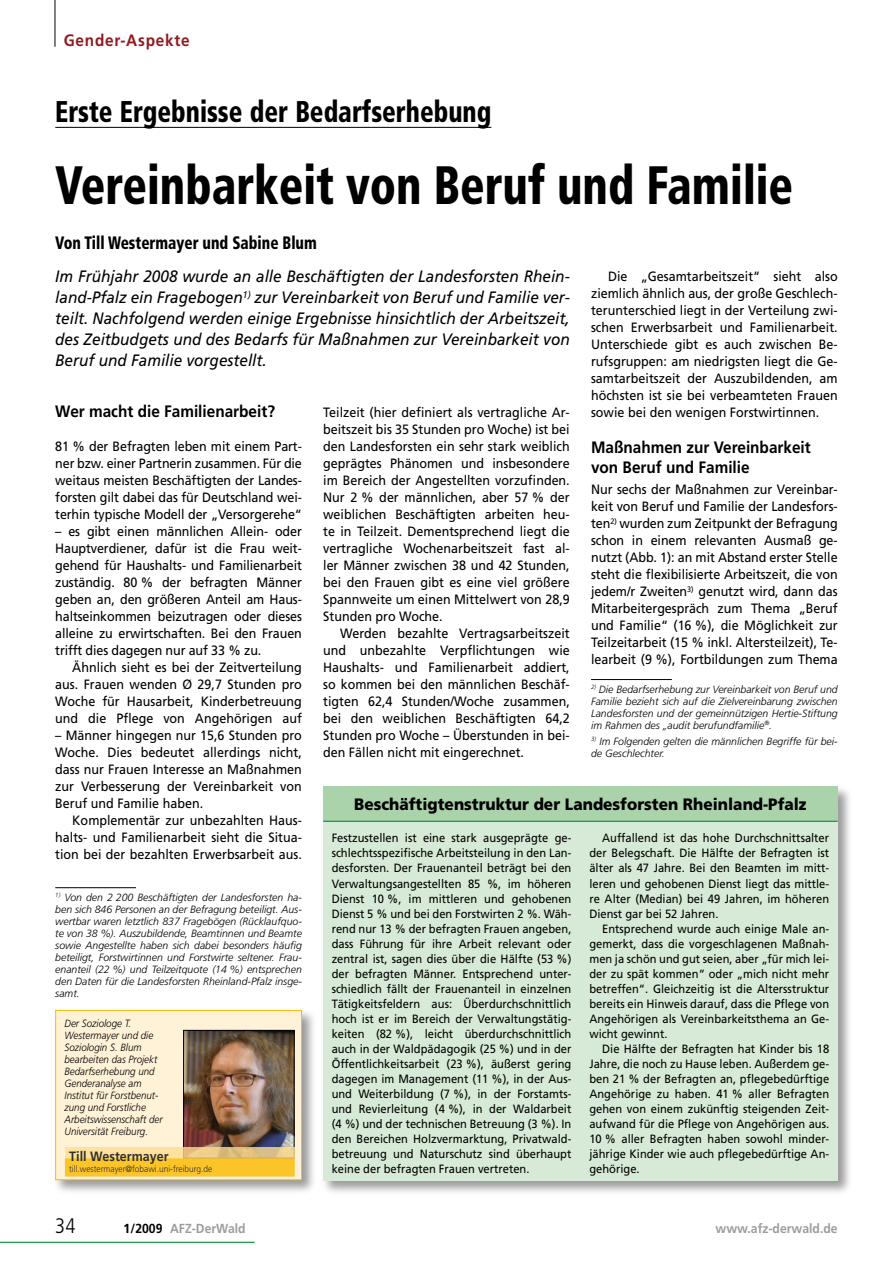
<style>
.page{position:relative;width:893px;height:1263px;background:#fff}
.page>*{position:absolute;margin:0;border:0;box-sizing:border-box;transform-origin:0 0}
._1b_Headline{font:900 condensed 54px "Frutiger LT Std";color:#000;scale:.85 1}
._1a_Dachzeile___L{font:900 condensed 30px "Frutiger LT Std";color:#000;scale:.85 1}
.t1{font:300 condensed 21px "Frutiger LT Std";color:#000}
._1c_Autor{font:900 condensed 18px "Frutiger LT Std";color:#000;scale:.85 1}
._1d_Vorspann{font:italic 16.5px/21px "Frutiger LT Std";color:#000;text-align:justify;scale:.93 1}
._2a_Zwischentitel{font:700 16.5px/19.5px "Frutiger LT Std";color:#000;scale:.93 1}
._2d_Kasten_Headline{font:900 16.5px "Frutiger LT Std";color:#000;scale:.93 1}
.Musterseite_Kolumne{font:700 16.5px "Frutiger LT Std";letter-spacing:.05em;color:#921b1f;scale:.93 1}
._3b_Fliestext_m__E{font:13.5px/17px "Frutiger LT Std";color:#000;text-align:justify;scale:.93 1}
._3a_Fliestext_o_E{font:13.5px/17px "Frutiger LT Std";letter-spacing:-.01em;color:#000;text-align:justify;scale:.93 1}
.t2{font:700 13.5px "Frutiger LT Std";color:#000;scale:.93 1}
.t3{font:700 13.2px "Frutiger LT Std";color:#9c9d9f;scale:.93 1}
._4a_8__o_E{font:12px/15px "Frutiger LT Std";color:#000;text-align:justify;scale:.93 1}
._4b_8__m_E{font:12px/15px "Frutiger LT Std";color:#000;text-align:justify;scale:.93 1}
._1c_Fussnote___L{font:italic 300 10.5px/12px "Frutiger LT Std";color:#000;text-align:justify}
._1c_Autorenkasten{font:italic 300 10.5px/12px "Frutiger LT Std";color:#000;scale:.93 1}
.t4{font:300 9px "Frutiger LT Std";color:#000;scale:.93 1}
.s1{color:#000}
</style>
<div class="page">
<hr style="left:0;top:1242px;width:255px;height:1px;background:#009036">
<hr style="left:55px;top:0;width:1px;height:47px;background:#000">
<hr style="left:55px;top:127px;width:436px;height:1px;background:#000">
<div style="left:53px;top:1006px;width:265px;height:190px;background:#000;opacity:.4"></div>
<div style="left:56px;top:1010px;width:246px;height:170px;background:#fff2d6"></div>
<div style="left:55px;top:1010px;width:247px;height:170px;border:1px solid #faba00"></div>
<img style="left:185px;top:1032px;width:107px;height:115px">
<div style="left:183px;top:1030px;width:111px;height:128px;border:1px solid #000"></div>
<svg style="left:65px;top:1147px;width:230px;height:11px;background:#f0d292"></svg>
<div style="left:65px;top:1158px;width:230px;height:18px;background:#fbc52a"></div>
<div style="left:321px;top:784px;width:533px;height:413px;background:#000;opacity:.4"></div>
<div style="left:323px;top:787px;width:515px;height:394px;background:#d7ead7"></div>
<div style="left:323px;top:787px;width:515px;height:34px;background:#aad3ac"></div>
<hr style="left:323px;top:821px;width:515px;height:1px;background:#009036">
<hr style="left:55px;top:887px;width:81px;height:1px;background:#000">
<hr style="left:591px;top:679px;width:81px;height:1px;background:#000">
<p class="Musterseite_Kolumne" style="left:64px;top:31px;width:137px">Gender-Aspekte</p>
<p class="_1a_Dachzeile___L" style="left:55px;top:94px;width:514px">Erste Ergebnisse der Bedarfserhebung</p>
<p class="_1b_Headline" style="left:55px;top:153px;width:870px">Vereinbarkeit von Beruf und Familie</p>
<p class="_1c_Autor" style="left:55px;top:232px;width:309px">Von Till Westermayer und Sabine Blum</p>
<p class="_1d_Vorspann" style="left:55px;top:266px;width:555px">Im Frühjahr 2008 wurde an alle Beschäftigten der Landesforsten Rhein&shy;land-Pfalz ein Fragebogen<sup>1)</sup> zur Vereinbarkeit von Beruf und Familie ver&shy;teilt. Nachfolgend werden einige Ergebnisse hinsichtlich der Arbeitszeit, des Zeitbudgets und des Bedarfs für Maßnahmen zur Vereinbarkeit von Beruf und Familie vorgestellt.</p>
<p class="_3b_Fliestext_m__E" style="left:591px;top:268px;width:267px;text-indent:17px">Die „Gesamtarbeitszeit“ sieht also ziemlich ähnlich aus, der große Geschlech&shy;terunterschied liegt in der Verteilung zwi&shy;schen Erwerbsarbeit und Familienarbeit.<br>Unterschiede gibt es auch zwischen Be&shy;rufsgruppen: am niedrigsten liegt die Ge&shy;samtarbeitszeit der Auszubildenden, am höchsten ist sie bei verbeamteten Frauen sowie bei den wenigen Forstwirtinnen.</p>
<p class="_2a_Zwischentitel" style="left:591px;top:438px;width:238px">Maßnahmen zur Vereinbarkeit von Beruf und Familie</p>
<p class="_3a_Fliestext_o_E" style="left:591px;top:481px;width:267px">Nur sechs der Maßnahmen zur Vereinbar&shy;keit von Beruf und Familie der Landesfors&shy;ten<sup>2)</sup> wurden zum Zeitpunkt der Befragung schon in einem relevanten Ausmaß ge&shy;nutzt (Abb. 1): an mit Abstand erster Stelle steht die flexibilisierte Arbeitszeit, die von jedem/r Zweiten<sup>3)</sup> genutzt wird, dann das Mitarbeitergespräch zum Thema „Beruf und Familie“ (16 %), die Möglichkeit zur Teilzeitarbeit (15 % inkl. Altersteilzeit), Te&shy;learbeit (9 %), Fortbildungen zum Thema</p>
<p class="_2a_Zwischentitel" style="left:55px;top:402px;width:238px">Wer macht die Familienarbeit?</p>
<p class="_3a_Fliestext_o_E" style="left:55px;top:438px;width:267px">81 % der Befragten leben mit einem Part&shy;ner bzw. einer Partnerin zusammen. Für die weitaus meisten Beschäftigten der Landes&shy;forsten gilt dabei das für Deutschland wei&shy;terhin typische Modell der „Versorgerehe“</p>
<p class="_3a_Fliestext_o_E" style="left:55px;top:523px;width:267px">– es gibt einen männlichen Allein- oder Hauptverdiener, dafür ist die Frau weit&shy;gehend für Haushalts- und Familienarbeit zuständig. 80 % der befragten Männer geben an, den größeren Anteil am Haus&shy;haltseinkommen beizutragen oder dieses alleine zu erwirtschaften. Bei den Frauen trifft dies dagegen nur auf 33 % zu.</p>
<p class="_3b_Fliestext_m__E" style="left:55px;top:659px;width:267px;text-indent:17px">Ähnlich sieht es bei der Zeitverteilung aus. Frauen wenden Ø 29,7 Stunden pro Woche für Hausarbeit, Kinderbetreuung und die Pflege von Angehörigen auf</p>
<p class="_3b_Fliestext_m__E" style="left:55px;top:727px;width:267px">– Männer hingegen nur 15,6 Stunden pro Woche. Dies bedeutet allerdings nicht, dass nur Frauen Interesse an Maßnahmen zur Verbesserung der Vereinbarkeit von Beruf und Familie haben.</p>
<p class="_3b_Fliestext_m__E" style="left:55px;top:812px;width:267px;text-indent:17px">Komplementär zur unbezahlten Haus&shy;halts- und Familienarbeit sieht die Situa&shy;tion bei der bezahlten Erwerbsarbeit aus.</p>
<p class="_3b_Fliestext_m__E" style="left:323px;top:404px;width:267px">Teilzeit (hier definiert als vertragliche Ar&shy;beitszeit bis 35 Stunden pro Woche) ist bei den Landesforsten ein sehr stark weiblich geprägtes Phänomen und insbesondere im Bereich der Angestellten vorzufinden.<br>Nur 2 % der männlichen, aber 57 % der weiblichen Beschäftigten arbeiten heu&shy;te in Teilzeit. Dementsprechend liegt die vertragliche Wochenarbeitszeit fast al&shy;ler Männer zwischen 38 und 42 Stunden, bei den Frauen gibt es eine viel größere Spannweite um einen Mittelwert von 28,9<br>Stunden pro Woche.</p>
<p class="_3b_Fliestext_m__E" style="left:323px;top:625px;width:267px;text-indent:17px">Werden bezahlte Vertragsarbeitszeit und unbezahlte Verpflichtungen wie Haushalts- und Familienarbeit addiert, so kommen bei den männlichen Beschäf&shy;tigten 62,4 Stunden/Woche zusammen, bei den weiblichen Beschäftigten 64,2<br>Stunden pro Woche – Überstunden in bei&shy;den Fällen nicht mit eingerechnet.</p>
<p class="_1c_Fussnote___L" style="left:591px;top:683px;width:248px"><sup>2)</sup> Die Bedarfserhebung zur Vereinbarkeit von Beruf und Familie bezieht sich auf die Zielvereinbarung zwischen Landesforsten und der gemeinnützigen Hertie-Stiftung im Rahmen des „audit berufundfamilie<sup>®</sup>.</p>
<p class="_1c_Fussnote___L" style="left:591px;top:735px;width:248px"><sup>3)</sup> Im Folgenden gelten die männlichen Begriffe für bei&shy;de Geschlechter.</p>
<p class="_2d_Kasten_Headline" style="left:354px;top:794px;width:488px">Beschäftigtenstruktur der Landesforsten Rheinland-Pfalz</p>
<p class="_4a_8__o_E" style="left:332px;top:831px;width:259px">Festzustellen ist eine stark ausgeprägte ge&shy;schlechtsspezifische Arbeitsteilung in den Lan&shy;desforsten. Der Frauenanteil beträgt bei den Verwaltungsangestellten 85 %, im höheren Dienst 10 %, im mittleren und gehobenen Dienst 5 % und bei den Forstwirten 2 %. Wäh&shy;rend nur 13 % der befragten Frauen angeben, dass Führung für ihre Arbeit relevant oder zentral ist, sagen dies über die Hälfte (53 %) der befragten Männer. Entsprechend unter&shy;schiedlich fällt der Frauenanteil in einzelnen Tätigkeitsfeldern aus: Überdurchschnittlich hoch ist er im Bereich der Verwaltungstätig&shy;keiten (82 %), leicht überdurchschnittlich auch in der Waldpädagogik (25 %) und in der Öffentlichkeitsarbeit (23 %), äußerst gering dagegen im Management (11 %), in der Aus&shy;und Weiterbildung (7 %), in der Forstamts&shy;und Revierleitung (4 %), in der Waldarbeit (4 %) und der technischen Betreuung (3 %). In den Bereichen Holzvermarktung, Privatwald&shy;betreuung und Naturschutz sind überhaupt keine der befragten Frauen vertreten.</p>
<p class="_4b_8__m_E" style="left:589px;top:831px;width:259px;text-indent:13px">Auffallend ist das hohe Durchschnittsalter der Belegschaft. Die Hälfte der Befragten ist älter als 47 Jahre. Bei den Beamten im mitt&shy;leren und gehobenen Dienst liegt das mittle&shy;re Alter (Median) bei 49 Jahren, im höheren Dienst gar bei 52 Jahren.</p>
<p class="_1c_Fussnote___L" style="left:55px;top:891px;width:248px"><sup>1)</sup> Von den 2 200 Beschäftigten der Landesforsten ha&shy;ben sich 846 Personen an der Befragung beteiligt. Aus&shy;wertbar waren letztlich 837 Fragebögen (Rücklaufquo&shy;te von 38 %). Auszubildende, Beamtinnen und Beamte sowie Angestellte haben sich dabei besonders häufig beteiligt, Forstwirtinnen und Forstwirte seltener. Frau&shy;enanteil (22 %) und Teilzeitquote (14 %) entsprechen den Daten für die Landesforsten Rheinland-Pfalz insge&shy;samt.</p>
<p class="_4b_8__m_E" style="left:589px;top:921px;width:259px;text-indent:13px">Entsprechend wurde auch einige Male an&shy;gemerkt, dass die vorgeschlagenen Maßnah&shy;men ja schön und gut seien, aber „für mich lei&shy;der zu spät kommen“ oder „mich nicht mehr betreffen“. Gleichzeitig ist die Altersstruktur bereits ein Hinweis darauf, dass die Pflege von Angehörigen als Vereinbarkeitsthema an Ge&shy;wicht gewinnt.</p>
<p class="_4b_8__m_E" style="left:589px;top:1041px;width:259px;text-indent:13px">Die Hälfte der Befragten hat Kinder bis 18<br>Jahre, die noch zu Hause leben. Außerdem ge&shy;ben 21 % der Befragten an, pflegebedürftige Angehörige zu haben. 41 % aller Befragten gehen von einem zukünftig steigenden Zeit&shy;aufwand für die Pflege von Angehörigen aus.<br>10 % aller Befragten haben sowohl minder&shy;jährige Kinder wie auch pflegebedürftige An&shy;gehörige.</p>
<p class="_1c_Autorenkasten" style="left:65px;top:1017px;width:107px">Der Soziologe T.<br>Westermayer und die<br>Soziologin S. Blum bearbeiten das Projekt<br>Bedarfserhebung und<br>Genderanalyse am<br>Institut für Forstbenut&shy;zung und Forstliche<br>Arbeitswissenschaft der<br>Universität Freiburg.</p>
<p class="t2" style="left:69px;top:1149px;width:109px">Till Westermayer</p>
<p class="t4" style="left:69px;top:1163px;width:156px">till.westermayer@fobawi.uni-freiburg.de</p>
<h3 class="t1" style="left:55px;top:1214px;width:11px">34</h3>
<p class="t3" style="left:123px;top:1221px;width:133px"><span class="s1">1/2009</span> AFZ-DerWald</p>
<p class="t3" style="left:716px;top:1221px;width:133px">www.afz-derwald.de</p>
</div>
